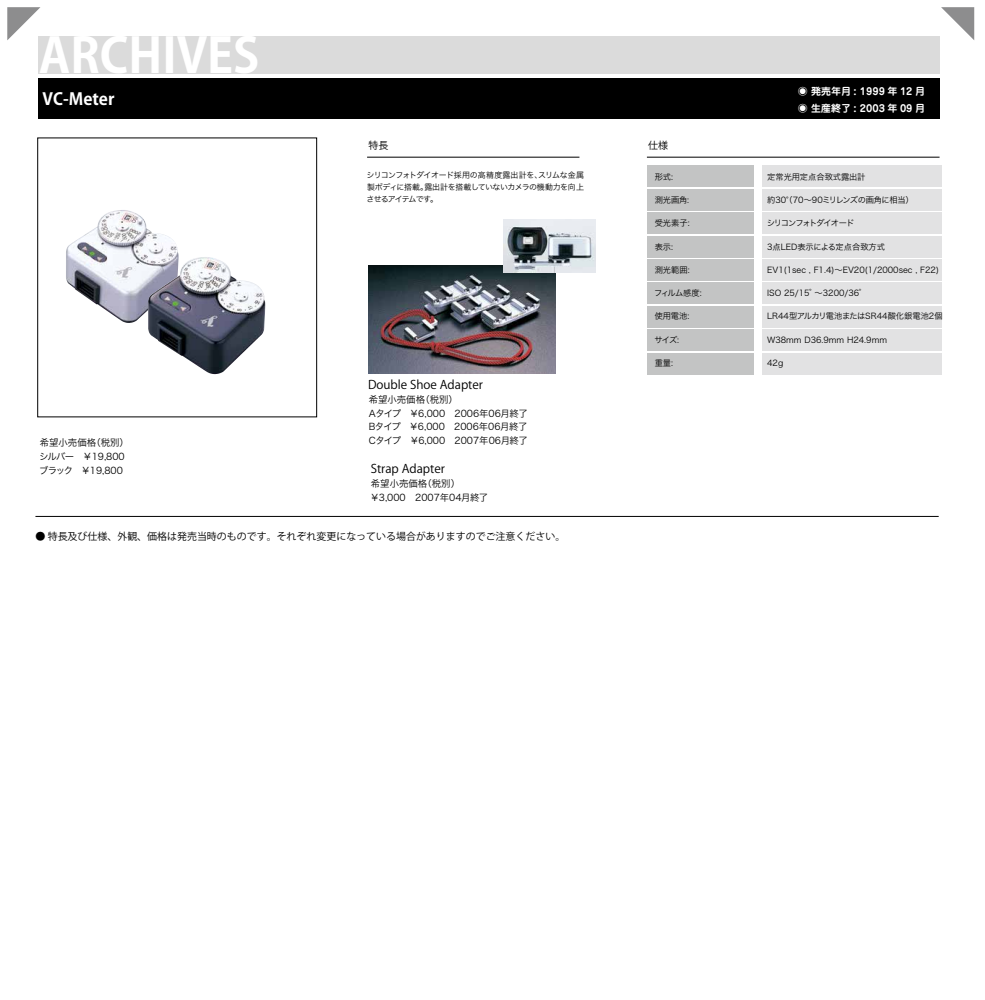
<style>
.page{position:relative;width:985px;height:1000px;background:#fff}
.page>*{position:absolute;margin:0;border:0;box-sizing:border-box;transform-origin:0 0}
.t1{font:700 47.8px "Koz Go Pr 6 N";color:#fff}
.t2{font:700 16.6px "Koz Go Pr 6 N";color:#fff}
.t3{font:11.9px "Koz Go Pr 6 N";color:#000}
.t4{font:10px "Koz Go Pr 6 N";color:#000}
.t5{font:700 10px/17.4px "Jun 501";color:#fff}
.t6{font:9.4px/13.9px "Hira Kaku Pro W3";color:#000}
.t7{font:8.2px "Hira Kaku Pro W3";color:#000}
.t8{font:8.2px "Hira Kaku Pro W3";letter-spacing:-.055em;color:#000}
.t9{font:8.2px "Hira Kaku Pro W3";letter-spacing:-.12em;color:#000}
.t10{font:8px/11.9px "Hira Kaku Pro W3";letter-spacing:-.055em;color:#000}
.t11{font:8px/11.9px "Hira Kaku Pro W3";letter-spacing:-.105em;color:#000}
</style>
<div class="page">
<div style="left:647px;top:166px;width:106px;height:21px;background:#c3c4c4"></div>
<div style="left:762px;top:166px;width:180px;height:21px;background:#e2e2e3"></div>
<div style="left:647px;top:189px;width:106px;height:21px;background:#c3c4c4"></div>
<div style="left:762px;top:189px;width:180px;height:21px;background:#e2e2e3"></div>
<div style="left:647px;top:213px;width:106px;height:21px;background:#c3c4c4"></div>
<div style="left:762px;top:213px;width:180px;height:21px;background:#e2e2e3"></div>
<div style="left:647px;top:236px;width:106px;height:21px;background:#c3c4c4"></div>
<div style="left:762px;top:236px;width:180px;height:21px;background:#e2e2e3"></div>
<div style="left:647px;top:259px;width:106px;height:22px;background:#c3c4c4"></div>
<div style="left:762px;top:259px;width:180px;height:22px;background:#e2e2e3"></div>
<div style="left:647px;top:283px;width:106px;height:21px;background:#c3c4c4"></div>
<div style="left:762px;top:283px;width:180px;height:21px;background:#e2e2e3"></div>
<div style="left:647px;top:306px;width:106px;height:21px;background:#c3c4c4"></div>
<div style="left:762px;top:306px;width:180px;height:21px;background:#e2e2e3"></div>
<div style="left:647px;top:330px;width:106px;height:21px;background:#c3c4c4"></div>
<div style="left:762px;top:330px;width:180px;height:21px;background:#e2e2e3"></div>
<div style="left:647px;top:353px;width:106px;height:21px;background:#c3c4c4"></div>
<div style="left:762px;top:353px;width:180px;height:21px;background:#e2e2e3"></div>
<div style="left:39px;top:36px;width:901px;height:37px;background:#dbdbdb"></div>
<hr style="left:367px;top:157px;width:212px;height:1px;background:#000">
<hr style="left:647px;top:157px;width:293px;height:1px;background:#000">
<hr style="left:35px;top:516px;width:904px;height:1px;background:#000">
<div style="left:38px;top:79px;width:901px;height:40px;background:#000"></div>
<div style="left:37px;top:138px;width:280px;height:279px;border:1px solid #000"></div>
<svg style="left:7px;top:7px;width:33px;height:33px"></svg>
<svg style="left:941px;top:7px;width:33px;height:33px"></svg>
<img style="left:66px;top:210px;width:113px;height:113px">
<img style="left:148px;top:257px;width:117px;height:117px">
<img style="left:369px;top:266px;width:187px;height:108px">
<img style="left:504px;top:219px;width:92px;height:54px">
<h1 class="t1" style="left:39px;top:29px;width:222px">ARCHIVES</h1>
<h2 class="t2" style="left:43px;top:90px;width:73px">VC-Meter</h2>
<p class="t6" style="left:83px;top:435px;width:43px;text-indent:-43px">希望小売価格￥19,800</p>
<p class="t6" style="left:91px;top:435px;width:39px">（税別(</p>
<p class="t6" style="left:39px;top:449px;width:37px">シルバー</p>
<p class="t6" style="left:39px;top:463px;width:36px">ブラック</p>
<p class="t6" style="left:81px;top:463px;width:43px">￥19,800</p>
<p class="t4" style="left:368px;top:139px;width:21px">特長</p>
<p class="t10" style="left:424px;top:169px;width:161px;text-indent:-58px">シリコンフォトダイオード採用の高精度露出計を、<br>露出計を搭載していないカメラの機動力を向上</p>
<p class="t10" style="left:538px;top:169px;width:47px">スリムな金属</p>
<p class="t11" style="left:367px;top:181px;width:73px">製ボディに搭載。<br>させるアイテムです。</p>
<h3 class="t3" style="left:368px;top:378px;width:117px">Double Shoe Adapter</h3>
<p class="t6" style="left:369px;top:391px;width:161px">希望小売価格<br>Aタイプ　￥6,000　2006年06月終了<br>Bタイプ　￥6,000　2006年06月終了<br>Cタイプ　￥6,000　2007年06月終了</p>
<p class="t6" style="left:423px;top:476px;width:39px">（税別(</p>
<p class="t6" style="left:420px;top:391px;width:39px">（税別(</p>
<h3 class="t3" style="left:371px;top:462px;width:76px">Strap Adapter</h3>
<p class="t6" style="left:370px;top:476px;width:120px">希望小売価格<br>￥3,000　2007年04月終了</p>
<p class="t4" style="left:35px;top:530px;width:531px">● 特長及び仕様、外観、価格は発売当時のものです。それぞれ変更になっている場合がありますのでご注意ください。</p>
<p class="t4" style="left:648px;top:139px;width:21px">仕様</p>
<p class="t7" style="left:655px;top:169px;width:20px">形式:</p>
<p class="t7" style="left:655px;top:193px;width:36px">測光画角:</p>
<p class="t7" style="left:655px;top:216px;width:36px">受光素子:</p>
<p class="t7" style="left:655px;top:239px;width:20px">表示:</p>
<p class="t7" style="left:655px;top:263px;width:36px">測光範囲:</p>
<p class="t7" style="left:654px;top:286px;width:49px">フィルム感度:</p>
<p class="t7" style="left:655px;top:309px;width:36px">使用電池:</p>
<p class="t7" style="left:654px;top:332px;width:26px">サイズ:</p>
<p class="t7" style="left:655px;top:356px;width:20px">重量:</p>
<p class="t5" style="left:798px;top:82px;width:129px">◉ 発売年月 : 1999 年 12 月◉ 生産終了 : 2003 年 09 月</p>
<p class="t7" style="left:767px;top:169px;width:100px">定常光用定点合致式露出計</p>
<p class="t8" style="left:785px;top:193px;width:130px">（70～90ミリレンズの画角に相当(</p>
<p class="t7" style="left:767px;top:193px;width:23px">約30°</p>
<p class="t9" style="left:767px;top:216px;width:89px">シリコンフォトダイオード</p>
<p class="t7" style="left:767px;top:239px;width:119px">3点LED表示による定点合致方式</p>
<p class="t7" style="left:767px;top:263px;width:173px">EV1 1( sec F, 1.4)～EV20(1/2000sec F, 22(</p>
<p class="t7" style="left:767px;top:286px;width:52px">ISO 25/15゚</p>
<p class="t7" style="left:815px;top:286px;width:54px">~3200/36゚</p>
<p class="t7" style="left:767px;top:309px;width:177px">LR44型アルカリ電池またはSR44酸化銀電池2個</p>
<p class="t7" style="left:767px;top:332px;width:121px">W38mm D36.9mm H24.9mm</p>
<p class="t7" style="left:767px;top:356px;width:18px">42g</p>
</div>
